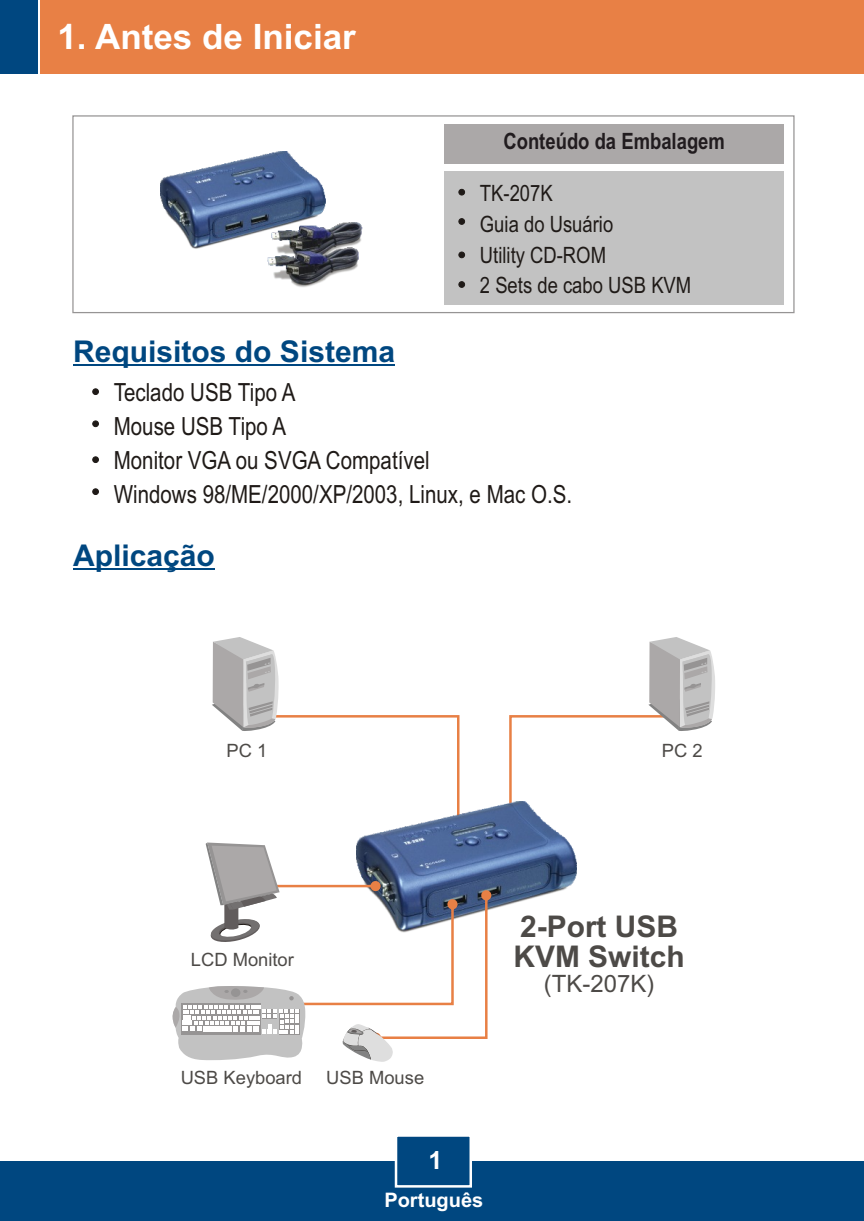
<style>
.page{position:relative;width:864px;height:1221px;background:#fff}
.page>*{position:absolute;margin:0;border:0;box-sizing:border-box;transform-origin:0 0}
.t1{font:700 35px "Arial";color:#fff}
.t2{font:700 30px "Arial";color:#004780}
.t3{font:700 30px/30px "Arial";color:#4d4a47}
.t4{font:25px/34px "Arial Narrow";color:#1f1a17}
.t5{font:700 25px "Arial";color:#fff}
.t6{font:24px "Arial";color:#4d4a47}
.t7{font:22.5px/30.5px "Arial Narrow";color:#1f1a17}
.t8{font:700 22.5px "Arial Narrow";color:#211c1f}
.t9{font:700 20px "Arial";color:#fff}
.t10{font:18.25px "Arial";color:#4d4a47}
</style>
<div class="page">
<svg style="left:72px;top:115px;width:723px;height:199px"></svg>
<div style="left:443px;top:171px;width:340px;height:134px;background:#c2c2c2"></div>
<div style="left:443px;top:124px;width:340px;height:39px;background:#aba8a8"></div>
<svg style="left:458px;top:189px;width:7px;height:6px"></svg>
<div style="left:92px;top:388px;width:7px;height:7px;background:#1f1a17;border:1px solid #1f1a17;border-radius:50%"></div>
<div style="left:92px;top:488px;width:7px;height:7px;background:#1f1a17;border:1px solid #1f1a17;border-radius:50%"></div>
<div style="left:458px;top:218px;width:7px;height:7px;background:#1f1a17;border:1px solid #1f1a17;border-radius:50%"></div>
<svg style="left:92px;top:421px;width:7px;height:6px"></svg>
<svg style="left:458px;top:252px;width:7px;height:6px"></svg>
<div style="left:458px;top:281px;width:7px;height:7px;background:#1f1a17;border:1px solid #1f1a17;border-radius:50%"></div>
<div style="left:92px;top:456px;width:7px;height:7px;background:#1f1a17;border:1px solid #1f1a17;border-radius:50%"></div>
<div style="left:0;top:1161px;width:863px;height:60px;background:#004780"></div>
<div style="left:40px;top:0;width:823px;height:74px;background:#e88045"></div>
<div style="left:0;top:0;width:37px;height:74px;background:#004780"></div>
<svg style="left:394px;top:1136px;width:78px;height:52px"></svg>
<img style="left:161px;top:151px;width:201px;height:137px">
<svg style="left:212px;top:637px;width:248px;height:164px"></svg>
<svg style="left:509px;top:637px;width:206px;height:164px"></svg>
<img style="left:357px;top:801px;width:219px;height:109px">
<svg style="left:172px;top:842px;width:319px;height:220px"></svg>
<hr style="left:73px;top:364px;width:322px;height:2px;background:#004780">
<hr style="left:73px;top:568px;width:142px;height:1px;background:#004780">
<h1 class="t1" style="left:57px;top:24px;width:300px">1. Antes de Iniciar</h1>
<p class="t2" style="left:73px;top:340px;width:323px">Requisitos do Sistema</p>
<p class="t8" style="left:503px;top:133px;width:223px">Conteúdo da Embalagem</p>
<p class="t7" style="left:480px;top:180px;width:213px">TK-207K<br>Guia do Usuário<br>Utility CD-ROM<br>2 Sets de cabo USB KVM</p>
<p class="t4" style="left:114px;top:377px;width:460px">Teclado USB Tipo A<br>Mouse USB Tipo A<br>Monitor VGA ou SVGA Compatível<br>Windows 98/ME/2000/XP/2003, Linux, e Mac O.S.</p>
<p class="t2" style="left:73px;top:544px;width:143px">Aplicação</p>
<p class="t10" style="left:226px;top:744px;width:42px">PC 1</p>
<p class="t10" style="left:661px;top:744px;width:42px">PC 2</p>
<p class="t10" style="left:191px;top:952px;width:104px">LCD Monitor</p>
<p class="t10" style="left:181px;top:1070px;width:123px">USB Keyboard</p>
<p class="t10" style="left:326px;top:1070px;width:99px">USB Mouse</p>
<p class="t5" style="left:428px;top:1151px;width:15px">1</p>
<p class="t9" style="left:384px;top:1192px;width:100px">Português</p>
<p class="t3" style="left:513px;top:914px;width:173px">2-Port USB<br>KVM Switch</p>
<p class="t6" style="left:544px;top:974px;width:112px">(TK-207K)</p>
</div>
